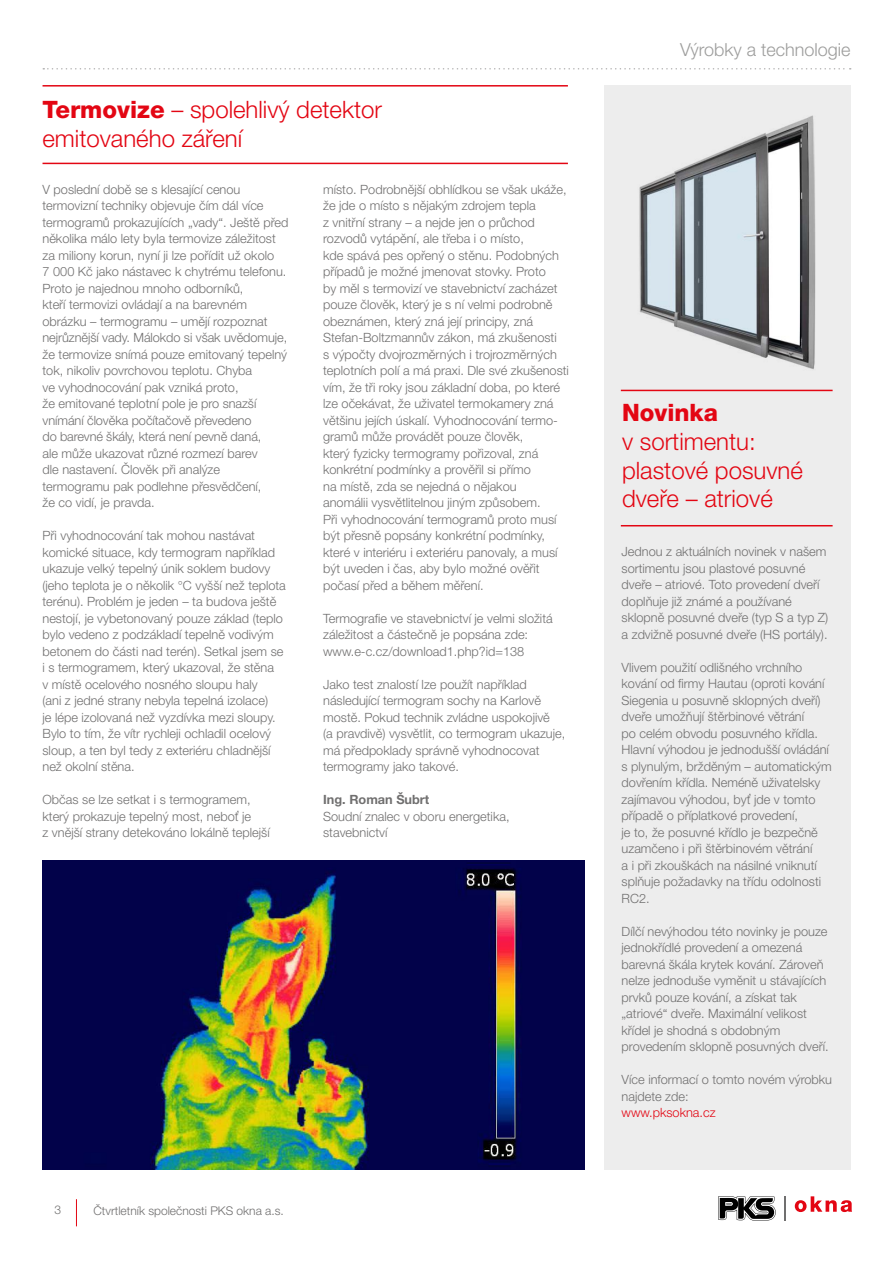
<style>
.page{position:relative;width:893px;height:1263px;background:#fff}
.page>*{position:absolute;margin:0;border:0;box-sizing:border-box;transform-origin:0 0}
.t1{font:300 24px/28.8px "Helvetica Neue CE";color:#e30613}
.t2{font:800 24px "Helvetica Neue CE";color:#e30613}
.t3{font:300 18px "Helvetica Neue CE";color:#9d9d9c}
.t4{font:300 12.75px/16.5px "Helvetica Neue CE";color:#706f6f}
.t5{font:700 12.75px "Helvetica Neue CE";color:#706f6f}
.t6{font:300 12.75px "Helvetica Neue CE";color:#e30613}
.t7{font:300 12px "Helvetica Neue CE";color:#706f6f}
.s1{font-weight:800}
</style>
<div class="page">
<div style="left:604px;top:85px;width:246px;height:1084px;background:#ededed"></div>
<img style="left:43px;top:860px;width:542px;height:309px">
<img style="left:620px;top:115px;width:213px;height:275px">
<svg style="left:785px;top:1196px;width:1px;height:24px"></svg>
<svg style="left:795px;top:1196px;width:57px;height:16px"></svg>
<svg style="left:718px;top:1196px;width:58px;height:24px"></svg>
<svg style="left:76px;top:1199px;width:1px;height:27px"></svg>
<hr style="left:621px;top:525px;width:212px;height:1px;background:#e30613">
<hr style="left:621px;top:390px;width:212px;height:1px;background:#e30613">
<hr style="left:43px;top:85px;width:525px;height:2px;background:#e30613">
<hr style="left:43px;top:163px;width:525px;height:1px;background:#e30613">
<svg style="left:43px;top:68px;width:808px;height:2px"></svg>
<h1 class="t1" style="left:43px;top:96px;width:341px"><span class="s1">Termovize</span> – spolehlivý detektor emitovaného záření</h1>
<p class="t4" style="left:43px;top:181px;width:247px">V poslední době se s klesající cenou termovizní techniky objevuje čím dál více termogramů prokazujících „vady“. Ještě před několika málo lety byla termovize záležitost za miliony korun, nyní ji lze pořídit už okolo<br>7 000 Kč jako nástavec k chytrému telefonu.<br>Proto je najednou mnoho odborníků,<br>kteří termovizi ovládají a na barevném obrázku – termogramu – umějí rozpoznat nejrůznější vady. Málokdo si však uvědomuje, že termovize snímá pouze emitovaný tepelný tok, nikoliv povrchovou teplotu. Chyba<br>ve vyhodnocování pak vzniká proto,<br>že emitované teplotní pole je pro snazší vnímání člověka počítačově převedeno<br>do barevné škály, která není pevně daná,<br>ale může ukazovat různé rozmezí barev<br>dle nastavení. Člověk při analýze termogramu pak podlehne přesvědčení,<br>že co vidí, je pravda.</p>
<p class="t4" style="left:43px;top:528px;width:245px">Při vyhodnocování tak mohou nastávat komické situace, kdy termogram například ukazuje velký tepelný únik soklem budovy (jeho teplota je o několik °C vyšší než teplota terénu). Problém je jeden – ta budova ještě nestojí, je vybetonovaný pouze základ (teplo bylo vedeno z podzákladí tepelně vodivým betonem do části nad terén). Setkal jsem se i s termogramem, který ukazoval, že stěna<br>v místě ocelového nosného sloupu haly<br>(ani z jedné strany nebyla tepelná izolace)<br>je lépe izolovaná než vyzdívka mezi sloupy.<br>Bylo to tím, že vítr rychleji ochladil ocelový sloup, a ten byl tedy z exteriéru chladnější než okolní stěna.</p>
<p class="t4" style="left:43px;top:792px;width:229px">Občas se lze setkat i s termogramem, který prokazuje tepelný most, neboť je<br>z vnější strany detekováno lokálně teplejší</p>
<p class="t4" style="left:323px;top:181px;width:247px">místo. Podrobnější obhlídkou se však ukáže, že jde o místo s nějakým zdrojem tepla<br>z vnitřní strany – a nejde jen o průchod rozvodů vytápění, ale třeba i o místo,<br>kde spává pes opřený o stěnu. Podobných případů je možné jmenovat stovky. Proto<br>by měl s termovizí ve stavebnictví zacházet pouze člověk, který je s ní velmi podrobně obeznámen, který zná její principy, zná Stefan-Boltzmannův zákon, má zkušenosti<br>s výpočty dvojrozměrných i trojrozměrných teplotních polí a má praxi. Dle své zkušenosti vím, že tři roky jsou základní doba, po které lze očekávat, že uživatel termokamery zná většinu jejích úskalí. Vyhodnocování termo&shy;gramů může provádět pouze člověk,<br>který fyzicky termogramy pořizoval, zná konkrétní podmínky a prověřil si přímo<br>na místě, zda se nejedná o nějakou<br>anomálii vysvětlitelnou jiným způsobem.<br>Při vyhodnocování termogramů proto musí být přesně popsány konkrétní podmínky, které v interiéru i exteriéru panovaly, a musí být uveden i čas, aby bylo možné ověřit počasí před a během měření.</p>
<p class="t4" style="left:323px;top:610px;width:231px">Termografie ve stavebnictví je velmi složitá záležitost a částečně je popsána zde: www.e-c.cz/download1.php?id=138</p>
<p class="t4" style="left:323px;top:676px;width:244px">Jako test znalostí lze použít například následující termogram sochy na Karlově mostě. Pokud technik zvládne uspokojivě<br>(a pravdivě) vysvětlit, co termogram ukazuje, má předpoklady správně vyhodnocovat termogramy jako takové.</p>
<p class="t5" style="left:323px;top:792px;width:108px">Ing. Roman Šubrt</p>
<p class="t4" style="left:323px;top:808px;width:188px">Soudní znalec v oboru energetika, stavebnictví</p>
<p class="t7" style="left:54px;top:1203px;width:8px">3</p>
<p class="t7" style="left:93px;top:1204px;width:192px">Čtvrtletník společnosti PKS okna a.s.</p>
<h2 class="t3" style="left:680px;top:39px;width:172px">Výrobky a technologie</h2>
<h1 class="t2" style="left:622px;top:398px;width:98px">Novinka</h1>
<h1 class="t1" style="left:622px;top:427px;width:182px">v sortimentu: plastové posuvné dveře – atriové</h1>
<p class="t4" style="left:622px;top:544px;width:208px">Jednou z aktuálních novinek v našem sortimentu jsou plastové posuvné dveře – atriové. Toto provedení dveří doplňuje již známé a používané sklopně posuvné dveře (typ S a typ Z) a zdvižně posuvné dveře (HS portály).</p>
<p class="t4" style="left:622px;top:659px;width:212px">Vlivem použití odlišného vrchního kování od firmy Hautau (oproti kování Siegenia u posuvně sklopných dveří) dveře umožňují štěrbinové větrání<br>po celém obvodu posuvného křídla.<br>Hlavní výhodou je jednodušší ovládání s plynulým, bržděným – automatickým dovřením křídla. Neméně uživatelsky zajímavou výhodou, byť jde v tomto případě o příplatkové provedení,<br>je to, že posuvné křídlo je bezpečně uzamčeno i při štěrbinovém větrání<br>a i při zkouškách na násilné vniknutí splňuje požadavky na třídu odolnosti RC2.</p>
<p class="t4" style="left:622px;top:923px;width:209px">Dílčí nevýhodou této novinky je pouze jednokřídlé provedení a omezená barevná škála krytek kování. Zároveň nelze jednoduše vyměnit u stávajících prvků pouze kování, a získat tak „atriové“ dveře. Maximální velikost křídel je shodná s obdobným provedením sklopně posuvných dveří.</p>
<p class="t4" style="left:622px;top:1072px;width:212px">Více informací o tomto novém výrobku najdete zde:</p>
<p class="t6" style="left:622px;top:1105px;width:96px">www.pksokna.cz</p>
</div>
